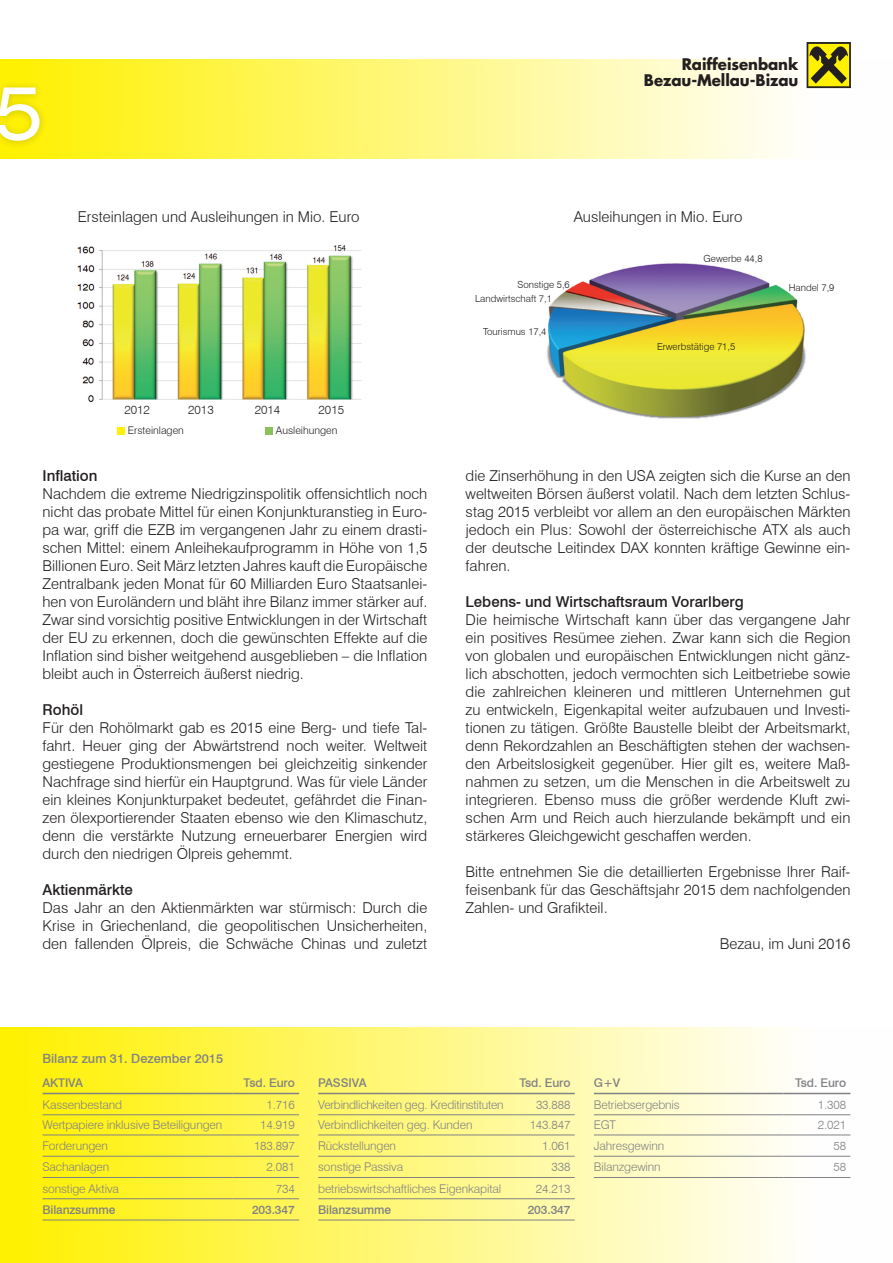
<style>
.page{position:relative;width:893px;height:1263px;background:#fff}
.page>*{position:absolute;margin:0;border:0;box-sizing:border-box;transform-origin:0 0}
.t1{font:expanded 73.65px "Swiss 721 BT";color:#fff}
.t2{font:700 15.6px/15.6px "Futura";letter-spacing:-.005em;color:#231f20;text-align:right;scale:.96 1}
.t3{font:300 15px/18px "Swiss 721 BT";color:#231f20;text-align:justify}
.t4{font:500 15px "Swiss 721 BT";color:#231f20}
.t5{font:500 12.75px "Swiss 721 BT";color:#808285}
.t6{font:300 12px "Swiss 721 BT";letter-spacing:-.01em;color:#808285}
.t7{font:500 12px "Swiss 721 BT";letter-spacing:-.01em;color:#808285}
.t8{font:300 12px "Swiss 721 BT";color:#231f20}
.t9{font:300 10.5px "Swiss 721 BT";color:#231f20}
.t10{font:300 9.75px "Swiss 721 BT";color:#231f20}
</style>
<div class="page">
<div style="left:0;top:60px;width:893px;height:99px;background:linear-gradient(to right,#fff100,#feffff)"></div>
<div style="left:0;top:1027px;width:893px;height:236px;background:linear-gradient(to right,#feef00,#fefeff)"></div>
<div style="left:0;top:78px;width:48px;height:72px;background:#231f20;opacity:.2"></div>
<img style="left:547px;top:263px;width:259px;height:156px">
<img style="left:77px;top:245px;width:285px;height:157px">
<div style="left:118px;top:428px;width:7px;height:7px;background:#fff101"></div>
<div style="left:266px;top:428px;width:7px;height:7px;background:#89c259"></div>
<hr style="left:43px;top:1093px;width:189px;height:1px;background:#808285">
<hr style="left:232px;top:1093px;width:67px;height:1px;background:#808285">
<hr style="left:318px;top:1093px;width:190px;height:1px;background:#808285">
<hr style="left:508px;top:1093px;width:67px;height:1px;background:#808285">
<hr style="left:594px;top:1093px;width:190px;height:1px;background:#808285">
<hr style="left:784px;top:1093px;width:66px;height:1px;background:#808285">
<hr style="left:43px;top:1114px;width:189px;height:1px;background:#808285">
<hr style="left:232px;top:1114px;width:67px;height:1px;background:#808285">
<hr style="left:318px;top:1114px;width:190px;height:1px;background:#808285">
<hr style="left:508px;top:1114px;width:67px;height:1px;background:#808285">
<hr style="left:594px;top:1114px;width:190px;height:1px;background:#808285">
<hr style="left:784px;top:1114px;width:66px;height:1px;background:#808285">
<hr style="left:43px;top:1134px;width:189px;height:1px;background:#808285">
<hr style="left:232px;top:1134px;width:67px;height:1px;background:#808285">
<hr style="left:318px;top:1134px;width:190px;height:1px;background:#808285">
<hr style="left:508px;top:1134px;width:67px;height:1px;background:#808285">
<hr style="left:594px;top:1134px;width:190px;height:1px;background:#808285">
<hr style="left:784px;top:1134px;width:66px;height:1px;background:#808285">
<hr style="left:43px;top:1156px;width:189px;height:1px;background:#808285">
<hr style="left:232px;top:1156px;width:67px;height:1px;background:#808285">
<hr style="left:318px;top:1156px;width:190px;height:1px;background:#808285">
<hr style="left:508px;top:1156px;width:67px;height:1px;background:#808285">
<hr style="left:594px;top:1156px;width:190px;height:1px;background:#808285">
<hr style="left:784px;top:1156px;width:66px;height:1px;background:#808285">
<hr style="left:43px;top:1177px;width:189px;height:1px;background:#808285">
<hr style="left:232px;top:1177px;width:67px;height:1px;background:#808285">
<hr style="left:318px;top:1177px;width:190px;height:1px;background:#808285">
<hr style="left:508px;top:1177px;width:67px;height:1px;background:#808285">
<hr style="left:594px;top:1177px;width:190px;height:1px;background:#808285">
<hr style="left:784px;top:1177px;width:66px;height:1px;background:#808285">
<hr style="left:43px;top:1198px;width:189px;height:1px;background:#808285">
<hr style="left:232px;top:1198px;width:67px;height:1px;background:#808285">
<hr style="left:318px;top:1198px;width:190px;height:1px;background:#808285">
<hr style="left:508px;top:1198px;width:67px;height:1px;background:#808285">
<hr style="left:43px;top:1219px;width:189px;height:1px;background:#808285">
<hr style="left:232px;top:1219px;width:67px;height:1px;background:#808285">
<hr style="left:318px;top:1219px;width:190px;height:1px;background:#808285">
<hr style="left:508px;top:1219px;width:67px;height:1px;background:#808285">
<div style="left:807px;top:43px;width:43px;height:45px;border:1px solid #231f20"></div>
<div style="left:808px;top:44px;width:41px;height:42px;background:#fff101"></div>
<svg style="left:809px;top:46px;width:39px;height:38px"></svg>
<h1 class="t1" style="left:-6px;top:69px;width:51px">5</h1>
<p class="t3" style="left:78px;top:208px;width:283px">Ersteinlagen und Ausleihungen in Mio. Euro</p>
<p class="t8" style="left:124px;top:402px;width:27px">2012</p>
<p class="t8" style="left:188px;top:402px;width:27px">2013</p>
<p class="t8" style="left:255px;top:402px;width:27px">2014</p>
<p class="t8" style="left:319px;top:402px;width:27px">2015</p>
<p class="t9" style="left:128px;top:423px;width:58px">Ersteinlagen</p>
<p class="t9" style="left:276px;top:423px;width:63px">Ausleihungen</p>
<p class="t4" style="left:43px;top:467px;width:56px">Inflation</p>
<p class="t3" style="left:43px;top:485px;width:386px">Nachdem die extreme Niedrigzinspolitik offensichtlich noch nicht das probate Mittel für einen Konjunkturanstieg in Euro&shy;pa war, griff die EZB im vergangenen Jahr zu einem drasti&shy;schen Mittel: einem Anleihekaufprogramm in Höhe von 1,5<br>Billionen Euro. Seit März letzten Jahres kauft die Europäische Zentralbank jeden Monat für 60 Milliarden Euro Staatsanlei&shy;hen von Euroländern und bläht ihre Bilanz immer stärker auf.<br>Zwar sind vorsichtig positive Entwicklungen in der Wirtschaft der EU zu erkennen, doch die gewünschten Effekte auf die Inflation sind bisher weitgehend ausgeblieben – die Inflation bleibt auch in Österreich äußerst niedrig.</p>
<p class="t4" style="left:43px;top:701px;width:42px">Rohöl</p>
<p class="t3" style="left:43px;top:719px;width:386px">Für den Rohölmarkt gab es 2015 eine Berg- und tiefe Tal&shy;fahrt. Heuer ging der Abwärtstrend noch weiter. Weltweit gestiegene Produktionsmengen bei gleichzeitig sinkender Nachfrage sind hierfür ein Hauptgrund. Was für viele Länder ein kleines Konjunkturpaket bedeutet, gefährdet die Finan&shy;zen ölexportierender Staaten ebenso wie den Klimaschutz, denn die verstärkte Nutzung erneuerbarer Energien wird durch den niedrigen Ölpreis gehemmt.</p>
<p class="t4" style="left:43px;top:881px;width:92px">Aktienmärkte</p>
<p class="t3" style="left:43px;top:899px;width:386px">Das Jahr an den Aktienmärkten war stürmisch: Durch die Krise in Griechenland, die geopolitischen Unsicherheiten, den fallenden Ölpreis, die Schwäche Chinas und zuletzt</p>
<p class="t2" style="left:644px;top:56px;width:162px">Raiffeisenbank<br>Bezau-Mellau-Bizau</p>
<p class="t3" style="left:574px;top:208px;width:170px">Ausleihungen in Mio. Euro</p>
<p class="t10" style="left:517px;top:278px;width:54px">Sonstige 5,6</p>
<p class="t10" style="left:483px;top:325px;width:65px">Tourismus 17,4</p>
<p class="t10" style="left:475px;top:292px;width:78px">Landwirtschaft 7,1</p>
<p class="t10" style="left:704px;top:253px;width:60px">Gewerbe 44,8</p>
<p class="t10" style="left:657px;top:341px;width:80px">Erwerbstätige 71,5</p>
<p class="t10" style="left:789px;top:282px;width:47px">Handel 7,9</p>
<p class="t3" style="left:466px;top:467px;width:386px">die Zinserhöhung in den USA zeigten sich die Kurse an den weltweiten Börsen äußerst volatil. Nach dem letzten Schlus&shy;stag 2015 verbleibt vor allem an den europäischen Märkten jedoch ein Plus: Sowohl der österreichische ATX als auch der deutsche Leitindex DAX konnten kräftige Gewinne ein&shy;fahren.</p>
<p class="t4" style="left:466px;top:593px;width:280px">Lebens- und Wirtschaftsraum Vorarlberg</p>
<p class="t3" style="left:466px;top:611px;width:386px">Die heimische Wirtschaft kann über das vergangene Jahr ein positives Resümee ziehen. Zwar kann sich die Region von globalen und europäischen Entwicklungen nicht gänz&shy;lich abschotten, jedoch vermochten sich Leitbetriebe sowie die zahlreichen kleineren und mittleren Unternehmen gut zu entwickeln, Eigenkapital weiter aufzubauen und Investi&shy;tionen zu tätigen. Größte Baustelle bleibt der Arbeitsmarkt, denn Rekordzahlen an Beschäftigten stehen der wachsen&shy;den Arbeitslosigkeit gegenüber. Hier gilt es, weitere Maß&shy;nahmen zu setzen, um die Menschen in die Arbeitswelt zu integrieren. Ebenso muss die größer werdende Kluft zwi&shy;schen Arm und Reich auch hierzulande bekämpft und ein stärkeres Gleichgewicht geschaffen werden.</p>
<p class="t3" style="left:466px;top:863px;width:386px">Bitte entnehmen Sie die detaillierten Ergebnisse Ihrer Raif&shy;feisenbank für das Geschäftsjahr 2015 dem nachfolgenden Zahlen- und Grafikteil.</p>
<p class="t3" style="left:720px;top:935px;width:132px">Bezau, im Juni 2016</p>
<p class="t5" style="left:43px;top:1051px;width:182px">Bilanz zum 31. Dezember 2015</p>
<p class="t7" style="left:43px;top:1076px;width:42px">AKTIVA</p>
<p class="t7" style="left:244px;top:1076px;width:53px">Tsd. Euro</p>
<p class="t7" style="left:318px;top:1076px;width:50px">PASSIVA</p>
<p class="t7" style="left:519px;top:1076px;width:53px">Tsd. Euro</p>
<p class="t7" style="left:594px;top:1076px;width:28px">G+V</p>
<p class="t7" style="left:795px;top:1076px;width:53px">Tsd. Euro</p>
<p class="t6" style="left:43px;top:1097px;width:81px">Kassenbestand</p>
<p class="t6" style="left:267px;top:1097px;width:30px">1.716</p>
<p class="t6" style="left:318px;top:1097px;width:187px">Verbindlichkeiten geg. Kreditinstituten</p>
<p class="t6" style="left:536px;top:1097px;width:36px">33.888</p>
<p class="t6" style="left:594px;top:1097px;width:87px">Betriebsergebnis</p>
<p class="t6" style="left:818px;top:1097px;width:30px">1.308</p>
<p class="t6" style="left:43px;top:1118px;width:181px">Wertpapiere inklusive Beteiligungen</p>
<p class="t6" style="left:260px;top:1118px;width:36px">14.919</p>
<p class="t6" style="left:318px;top:1118px;width:156px">Verbindlichkeiten geg. Kunden</p>
<p class="t6" style="left:530px;top:1118px;width:42px">143.847</p>
<p class="t6" style="left:594px;top:1118px;width:23px">EGT</p>
<p class="t6" style="left:818px;top:1118px;width:30px">2.021</p>
<p class="t6" style="left:43px;top:1138px;width:67px">Forderungen</p>
<p class="t6" style="left:254px;top:1138px;width:42px">183.897</p>
<p class="t6" style="left:318px;top:1138px;width:79px">Rückstellungen</p>
<p class="t6" style="left:542px;top:1138px;width:30px">1.061</p>
<p class="t6" style="left:594px;top:1138px;width:72px">Jahresgewinn</p>
<p class="t6" style="left:833px;top:1138px;width:14px">58</p>
<p class="t6" style="left:43px;top:1160px;width:68px">Sachanlagen</p>
<p class="t6" style="left:267px;top:1160px;width:30px">2.081</p>
<p class="t6" style="left:318px;top:1160px;width:86px">sonstige Passiva</p>
<p class="t6" style="left:552px;top:1160px;width:20px">338</p>
<p class="t6" style="left:594px;top:1160px;width:68px">Bilanzgewinn</p>
<p class="t6" style="left:833px;top:1160px;width:14px">58</p>
<p class="t6" style="left:42px;top:1181px;width:78px">sonstige Aktiva</p>
<p class="t6" style="left:276px;top:1181px;width:20px">734</p>
<p class="t6" style="left:318px;top:1181px;width:185px">betriebswirtschaftliches Eigenkapital</p>
<p class="t6" style="left:536px;top:1181px;width:36px">24.213</p>
<p class="t7" style="left:42px;top:1202px;width:74px">Bilanzsumme</p>
<p class="t7" style="left:252px;top:1202px;width:44px">203.347</p>
<p class="t7" style="left:318px;top:1202px;width:74px">Bilanzsumme</p>
<p class="t7" style="left:528px;top:1202px;width:44px">203.347</p>
</div>
